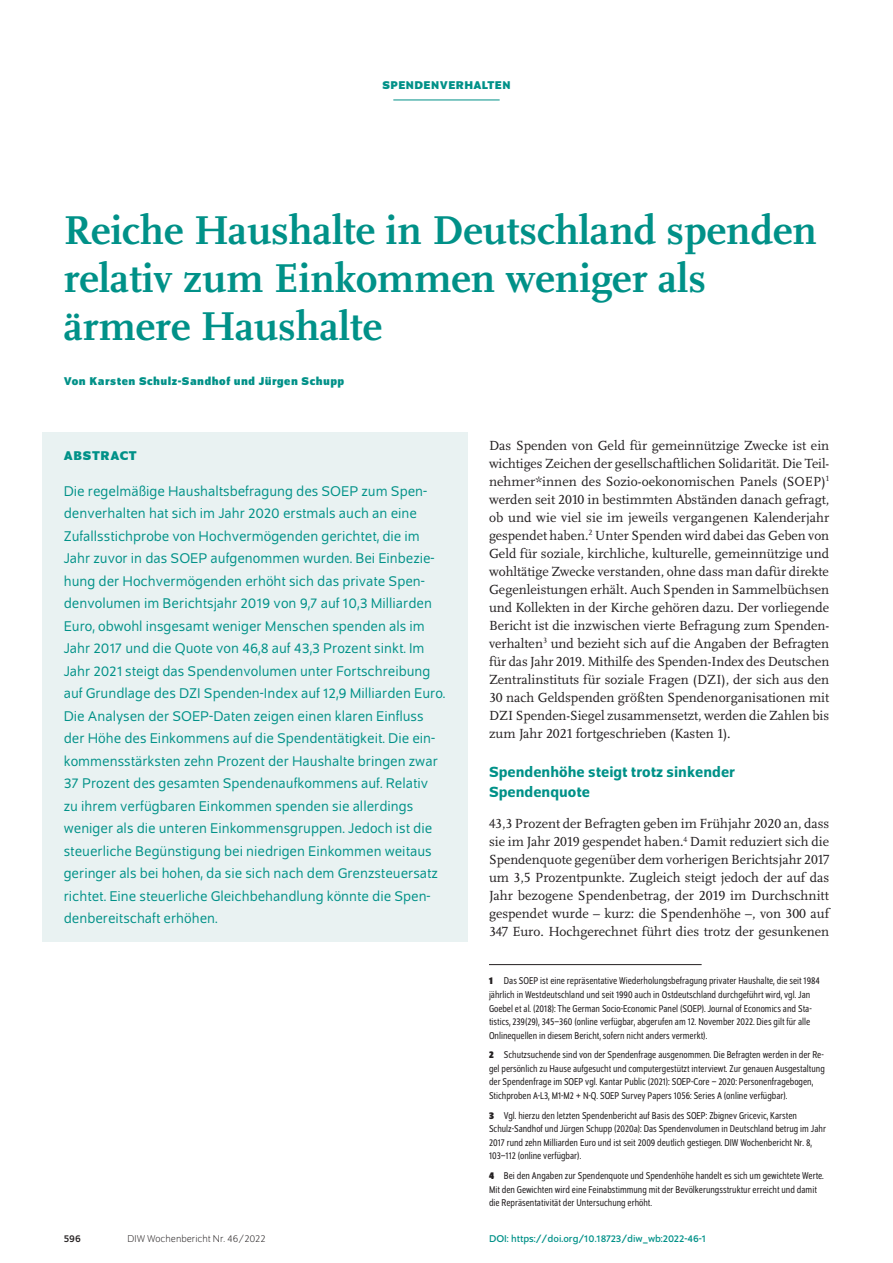
<style>
.page{position:relative;width:893px;height:1263px;background:#fff}
.page>*{position:absolute;margin:0;border:0;box-sizing:border-box;transform-origin:0 0}
.t1{font:700 42px/48px "Scala Pro";color:#009188}
.t2{font:500 15.75px/19.5px "Schumpeter";color:#009188}
.t3{font:15px/22.5px "Schumpeter Blond";color:#009188}
.t4{font:13.8px/18px "Scala Pro";color:#231f20;text-align:justify}
.t5{font:700 13.5px "Schumpeter";letter-spacing:.05em;color:#009188}
.t6{font:700 12px "Schumpeter";letter-spacing:.04em;color:#009188}
.t7{font:semi-condensed 10.5px/13.5px "Schumpeter Blond";color:#231f20}
.t8{font:10.5px "Schumpeter";color:#009188}
.t9{font:300 10.5px "Schumpeter";color:#231f20}
.t10{font:10.5px "Schumpeter";color:#231f20}
.s1{font-family:"Schumpeter";font-weight:700}
</style>
<div class="page">
<hr style="left:393px;top:100px;width:107px;height:1px;background:#009188">
<div style="left:43px;top:432px;width:425px;height:509px;background:#e9f2f2"></div>
<hr style="left:489px;top:964px;width:213px;height:1px;background:#231f20">
<p class="t6" style="left:382px;top:79px;width:130px">SPENDENVERHALTEN</p>
<h1 class="t1" style="left:64px;top:203px;width:754px">Reiche Haushalte in Deutschland spenden relativ zum Einkommen weniger als ärmere Haushalte</h1>
<p class="t6" style="left:64px;top:374px;width:282px">Von Karsten Schulz-Sandhof und Jürgen Schupp</p>
<p class="t5" style="left:64px;top:448px;width:75px">ABSTRACT</p>
<p class="t3" style="left:64px;top:480px;width:383px">Die regelmäßige Haushaltsbefragung des SOEP zum Spen&shy;denverhalten hat sich im Jahr 2020 erstmals auch an eine Zufallsstichprobe von Hochvermögenden gerichtet, die im Jahr zuvor in das SOEP aufgenommen wurden. Bei Einbezie&shy;hung der Hochvermögenden erhöht sich das private Spen&shy;denvolumen im Berichtsjahr 2019 von 9,7 auf 10,3 Milliarden Euro, obwohl insgesamt weniger Menschen spenden als im Jahr 2017 und die Quote von 46,8 auf 43,3 Prozent sinkt. Im Jahr 2021 steigt das Spendenvolumen unter Fortschreibung auf Grundlage des DZI Spenden-Index auf 12,9 Milliarden Euro.<br>Die Analysen der SOEP-Daten zeigen einen klaren Einfluss der Höhe des Einkommens auf die Spendentätigkeit. Die ein&shy;kommensstärksten zehn Prozent der Haushalte bringen zwar 37 Prozent des gesamten Spendenaufkommens auf. Relativ zu ihrem verfügbaren Einkommen spenden sie allerdings weniger als die unteren Einkommensgruppen. Jedoch ist die steuerliche Begünstigung bei niedrigen Einkommen weitaus geringer als bei hohen, da sie sich nach dem Grenzsteuersatz richtet. Eine steuerliche Gleichbehandlung könnte die Spen&shy;denbereitschaft erhöhen.</p>
<p class="t4" style="left:489px;top:436px;width:342px">Das Spenden von Geld für gemeinnützige Zwecke ist ein wichtiges Zeichen der gesellschaftlichen Solidarität. Die Teil&shy;nehmer*innen des Sozio-oekonomischen Panels (SOEP)<sup>1 </sup>werden seit 2010 in bestimmten Abständen danach gefragt, ob und wie viel sie im jeweils vergangenen Kalenderjahr gespendet haben.<sup>2</sup> Unter Spenden wird dabei das Geben von Geld für soziale, kirchliche, kulturelle, gemeinnützige und wohltätige Zwecke verstanden, ohne dass man dafür direkte Gegenleistungen erhält. Auch Spenden in Sammelbüchsen und Kollekten in der Kirche gehören dazu. Der vorliegende Bericht ist die inzwischen vierte Befragung zum Spenden&shy;verhalten<sup>3</sup> und bezieht sich auf die Angaben der Befragten für das Jahr 2019. Mithilfe des Spenden-Index des Deutschen Zentralinstituts für soziale Fragen (DZI), der sich aus den 30 nach Geldspenden größten Spendenorganisationen mit DZI Spenden-Siegel zusammensetzt, werden die Zahlen bis zum Jahr 2021 fortgeschrieben (Kasten 1).</p>
<p class="t2" style="left:489px;top:762px;width:248px">Spendenhöhe steigt trotz sinkender<br>Spendenquote</p>
<p class="t4" style="left:489px;top:814px;width:342px">43,3 Prozent der Befragten geben im Frühjahr 2020 an, dass sie im Jahr 2019 gespendet haben.<sup>4</sup> Damit reduziert sich die Spendenquote gegenüber dem vorherigen Berichtsjahr 2017 um 3,5 Prozentpunkte. Zugleich steigt jedoch der auf das Jahr bezogene Spendenbetrag, der 2019 im Durchschnitt gespendet wurde – kurz: die Spendenhöhe –, von 300 auf 347 Euro. Hochgerechnet führt dies trotz der gesunkenen</p>
<p class="t7" style="left:489px;top:975px;width:332px"><span class="s1">1</span> Das SOEP ist eine repräsentative Wiederholungsbefragung privater Haushalte, die seit 1984 jährlich in Westdeutschland und seit 1990 auch in Ostdeutschland durchgeführt wird, vgl. Jan Goebel et al. (2018): The German Socio-Economic Panel (SOEP). Journal of Economics and Sta&shy;tistics, 239(29), 345–360 (online verfügbar, abgerufen am 12. November 2022. Dies gilt für alle Onlinequellen in diesem Bericht, sofern nicht anders vermerkt).</p>
<p class="t7" style="left:489px;top:1048px;width:337px"><span class="s1">2</span> Schutzsuchende sind von der Spendenfrage ausgenommen. Die Befragten werden in der Re&shy;gel persönlich zu Hause aufgesucht und computergestützt interviewt. Zur genauen Ausgestaltung der Spendenfrage im SOEP vgl. Kantar Public (2021): SOEP-Core – 2020: Personenfragebogen, Stichproben A-L3, M1-M2 + N-Q. SOEP Survey Papers 1056: Series A (online verfügbar).</p>
<p class="t7" style="left:489px;top:1109px;width:338px"><span class="s1">3</span> Vgl. hierzu den letzten Spendenbericht auf Basis des SOEP: Zbignev Gricevic, Karsten Schulz-Sandhof und Jürgen Schupp (2020a): Das Spendenvolumen in Deutschland betrug im Jahr 2017 rund zehn Milliarden Euro und ist seit 2009 deutlich gestiegen. DIW Wochenbericht Nr. 8, 103–112 (online verfügbar).</p>
<p class="t7" style="left:489px;top:1169px;width:336px"><span class="s1">4</span> Bei den Angaben zur Spendenquote und Spendenhöhe handelt es sich um gewichtete Werte.<br>Mit den Gewichten wird eine Feinabstimmung mit der Bevölkerungsstruktur erreicht und damit die Repräsentativität der Untersuchung erhöht.</p>
<p class="t10" style="left:64px;top:1233px;width:19px">596</p>
<p class="t9" style="left:128px;top:1234px;width:140px">DIW Wochenbericht Nr. 46/2022</p>
<p class="t8" style="left:489px;top:1233px;width:218px">DOI: https://doi.org/10.18723/diw_wb:2022-46-1</p>
</div>
